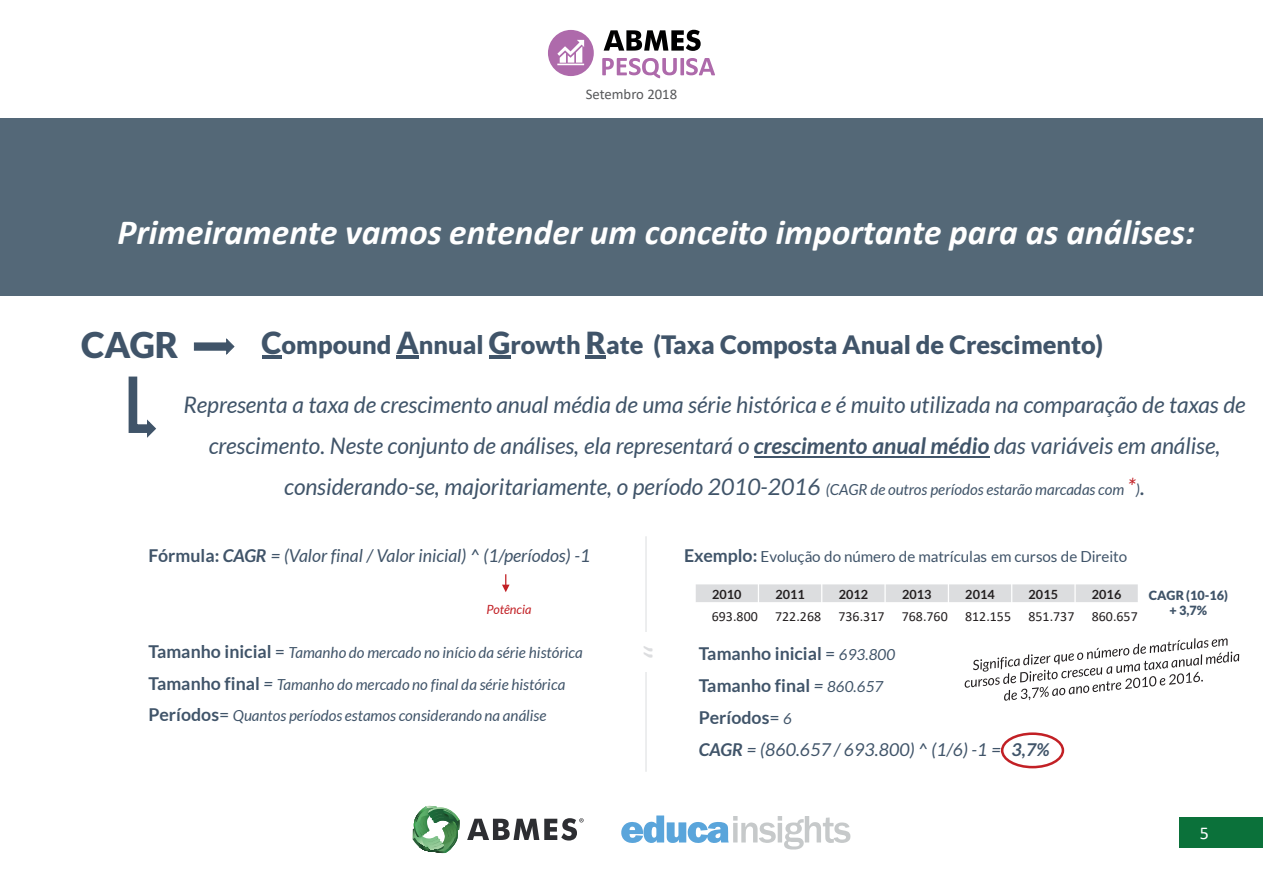
<style>
.page{position:relative;width:1263px;height:893px;background:#fff}
.page>*{position:absolute;margin:0;border:0;box-sizing:border-box;transform-origin:0 0}
.t1{font:italic 700 35.4px "Calibri";color:#fff}
.t2{font:900 35.4px "Lato";color:#405469}
.t3{font:35.4px "Calibri";color:#dcdddf}
.t4{font:900 25.35px "Lato";color:#405469}
.t5{font:italic 22.8px/41px "Lato";letter-spacing:-.005em;color:#405469;text-align:center}
.t6{font:18px "Calibri";color:#fff}
.t7{font:700 17.7px/32px "Lato";letter-spacing:.005em;color:#405469}
.t8{font:italic 17.7px "Lato";color:#405469}
.t9{font:italic 15.15px/32px "Lato";color:#405469}
.t10{font:15.15px "Lato";letter-spacing:-.005em;color:#405469}
.t11{font:14.7px "Calibri";color:#57585a}
.t12{font:13.95px "Calibri";color:#231f20}
.t13{font:700 12.6px "Lato";color:#231f20}
.t14{font:900 12.6px "Lato";letter-spacing:.005em;color:#405469}
.t15{font:italic 12.6px "Lato";color:#c22025}
.s1{font-size:30.3px}
.s2{font-weight:700}
.s3{font-size:15.15px}
.s4{color:#c22025}
.s5{font-weight:700;font-style:normal}
.s6{font-weight:700;font-size:17.7px}
.s7{font-weight:700;font-style:normal;font-size:17.7px}
.s8{font-style:normal;font-size:17.7px}
.s9{font-size:17.7px}
.s10{font-weight:400}
.s11{font-weight:400;font-style:italic;font-size:15.15px}
.s12{font-weight:400;font-style:italic}
.s13{font-style:italic}
</style>
<div class="page">
<svg style="left:621px;top:815px;width:229px;height:34px"></svg>
<svg style="left:412px;top:806px;width:48px;height:47px"></svg>
<svg style="left:467px;top:818px;width:117px;height:22px"></svg>
<div style="left:548px;top:30px;width:46px;height:46px;background:#ae6aab;border-radius:50%"></div>
<svg style="left:604px;top:30px;width:97px;height:21px"></svg>
<svg style="left:602px;top:58px;width:113px;height:20px"></svg>
<svg style="left:557px;top:40px;width:27px;height:25px"></svg>
<div style="left:1179px;top:817px;width:84px;height:30px;background:#0b713a"></div>
<svg style="left:193px;top:338px;width:42px;height:17px"></svg>
<hr style="left:262px;top:356px;width:20px;height:3px;background:#405469">
<hr style="left:396px;top:356px;width:23px;height:3px;background:#405469">
<hr style="left:489px;top:356px;width:21px;height:3px;background:#405469">
<hr style="left:586px;top:356px;width:20px;height:3px;background:#405469">
<hr style="left:754px;top:456px;width:235px;height:2px;background:#405469">
<svg style="left:128px;top:376px;width:28px;height:62px"></svg>
<div style="left:49px;top:118px;width:1214px;height:177px;background:#546877"></div>
<div style="left:695px;top:584px;width:63px;height:19px;background:#dcdddf"></div>
<div style="left:758px;top:584px;width:64px;height:19px;background:#dcdddf"></div>
<div style="left:822px;top:584px;width:63px;height:19px;background:#dcdddf"></div>
<div style="left:885px;top:584px;width:63px;height:19px;background:#dcdddf"></div>
<div style="left:948px;top:584px;width:64px;height:19px;background:#dcdddf"></div>
<div style="left:1012px;top:584px;width:63px;height:19px;background:#dcdddf"></div>
<div style="left:1075px;top:584px;width:63px;height:19px;background:#dcdddf"></div>
<hr style="left:758px;top:583px;width:1px;height:47px;background:#fff">
<hr style="left:821px;top:583px;width:1px;height:47px;background:#fff">
<hr style="left:884px;top:583px;width:2px;height:47px;background:#fff">
<hr style="left:948px;top:583px;width:1px;height:47px;background:#fff">
<hr style="left:1011px;top:583px;width:1px;height:47px;background:#fff">
<hr style="left:1074px;top:583px;width:2px;height:47px;background:#fff">
<hr style="left:694px;top:602px;width:445px;height:1px;background:#fff">
<hr style="left:694px;top:583px;width:2px;height:47px;background:#fff">
<hr style="left:645px;top:536px;width:1px;height:236px;background:#dcdddf">
<div style="left:630px;top:632px;width:52px;height:40px;background:#fff"></div>
<div style="left:1001px;top:732px;width:63px;height:36px;border:3px solid #c22025;border-radius:50%"></div>
<svg style="left:965px;top:638px;width:274px;height:63px"></svg>
<svg style="left:502px;top:574px;width:8px;height:18px"></svg>
<div style="left:0;top:118px;width:49px;height:177px;background:#546878"></div>
<p class="t11" style="left:586px;top:84px;width:93px">Setembro 2018</p>
<h1 class="t1" style="left:117px;top:207px;width:1079px">Primeiramente vamos entender um conceito importante para as análises:</h1>
<h1 class="t2" style="left:81px;top:324px;width:99px">CAGR</h1>
<p class="t4" style="left:262px;top:330px;width:843px"><span class="s1">C</span>ompound <span class="s1">A</span>nnual <span class="s1">G</span>rowth <span class="s1">R</span>ate (Taxa Composta Anual de Crescimento)</p>
<p class="t5" style="left:183px;top:385px;width:1064px">Representa a taxa de crescimento anual média de uma série histórica e é muito utilizada na comparação de taxas de crescimento. Neste conjunto de análises, ela representará o <span class="s2">crescimento anual médio</span> das variáveis em análise, considerando-se, majoritariamente, o período 2010-2016 <span class="s3">(CAGR de outros períodos estarão marcadas com</span> <span class="s4">*</span><span class="s3">)</span>.</p>
<p class="t8" style="left:149px;top:546px;width:443px"><span class="s5">Fórmula:</span> <span class="s2">CAGR</span> = (Valor final / Valor inicial) ^ (1/períodos) -1</p>
<p class="t10" style="left:684px;top:548px;width:445px"><span class="s6">Exemplo:</span> Evolução do número de matrículas em cursos de Direito</p>
<p class="t13" style="left:712px;top:587px;width:31px">2010</p>
<p class="t13" style="left:775px;top:587px;width:31px">2011</p>
<p class="t13" style="left:839px;top:587px;width:31px">2012</p>
<p class="t13" style="left:902px;top:587px;width:31px">2013</p>
<p class="t13" style="left:965px;top:587px;width:31px">2014</p>
<p class="t13" style="left:1029px;top:587px;width:31px">2015</p>
<p class="t13" style="left:1092px;top:587px;width:31px">2016</p>
<p class="t12" style="left:712px;top:607px;width:427px">693.800 722.268 736.317 768.760 812.155 851.737 860.657</p>
<p class="t14" style="left:1149px;top:588px;width:81px">CAGR (10-16)</p>
<p class="t15" style="left:486px;top:603px;width:47px">Potência</p>
<p class="t14" style="left:1169px;top:603px;width:39px">+ 3,7%</p>
<p class="t9" style="left:149px;top:637px;width:436px"><span class="s7">Tamanho inicial</span> <span class="s8">=</span> Tamanho do mercado no início da série histórica<br><span class="s7">Tamanho final</span> <span class="s9">=</span> Tamanho do mercado no final da série histórica<br><span class="s7">Períodos</span><span class="s8">=</span> Quantos períodos estamos considerando na análise</p>
<h1 class="t3" style="left:632px;top:660px;width:16px;rotate:-90deg">“</h1>
<p class="t7" style="left:699px;top:638px;width:352px">Tamanho inicial <span class="s10">=</span> <span class="s11">693.800<br></span>Tamanho final <span class="s12">=</span> <span class="s11">860.657<br></span>Períodos<span class="s10">=</span> <span class="s11">6<br></span><span class="s13">CAGR</span> <span class="s12">= (860.657 / 693.800) ^ (1/6) -1 =</span> <span class="s13">3,7%</span></p>
<p class="t6" style="left:1200px;top:820px;width:11px">5</p>
</div>
